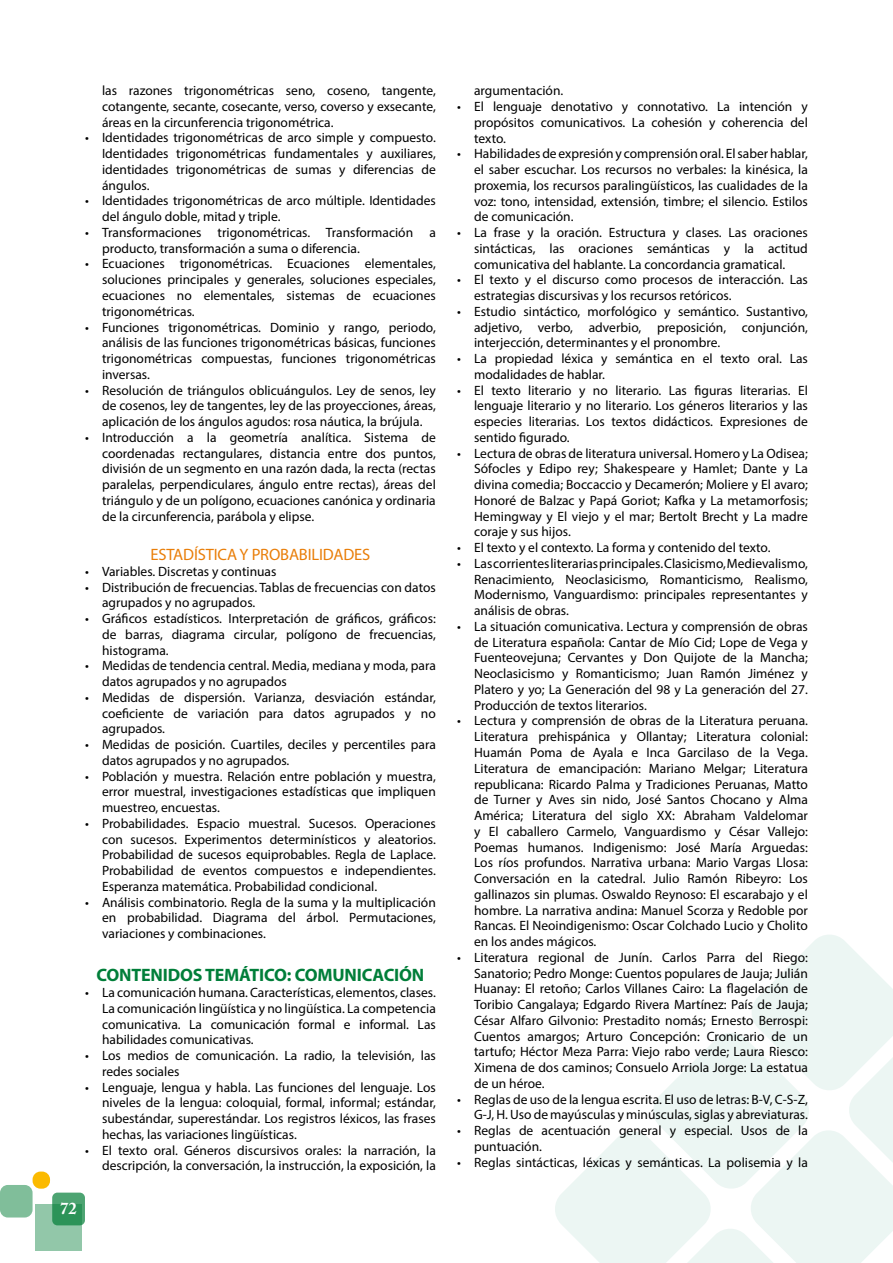
<style>
.page{position:relative;width:893px;height:1263px;background:#fff}
.page>*{position:absolute;margin:0;border:0;box-sizing:border-box;transform-origin:0 0}
.t1{font:700 18px "Myriad Pro";letter-spacing:-.01em;color:#007e39}
.t2{font:700 16.65px "Adobe Caslon Pro";color:#fff}
.t3{font:16.5px "Myriad Pro";letter-spacing:-.01em;color:#e97e09}
.t4{font:13.5px/15.8px "Myriad Pro";color:#000;text-align:justify}
</style>
<div class="page">
<svg style="left:555px;top:935px;width:338px;height:328px"></svg>
<div style="left:0;top:1185px;width:33px;height:32px;background:#80be9a;border-radius:8px"></div>
<div style="left:35px;top:1204px;width:46px;height:46px;background:#92c7a9"></div>
<div style="left:33px;top:1171px;width:17px;height:18px;background:#fbba00;border-radius:8px"></div>
<svg style="left:52px;top:1192px;width:33px;height:33px"></svg>
<p class="t4" style="left:102px;top:83px;width:335px">las razones trigonométricas seno, coseno, tangente, cotangente, secante, cosecante, verso, coverso y exsecante, áreas en la circunferencia trigonométrica.</p>
<p class="t4" style="left:102px;top:130px;width:335px;text-indent:-17px">• Identidades trigonométricas de arco simple y compuesto.<br>Identidades trigonométricas fundamentales y auxiliares, identidades trigonométricas de sumas y diferencias de ángulos.</p>
<p class="t4" style="left:102px;top:193px;width:335px;text-indent:-17px">• Identidades trigonométricas de arco múltiple. Identidades del ángulo doble, mitad y triple.</p>
<p class="t4" style="left:102px;top:224px;width:335px;text-indent:-17px">• Transformaciones trigonométricas. Transformación a producto, transformación a suma o diferencia.</p>
<p class="t4" style="left:102px;top:256px;width:335px;text-indent:-17px">• Ecuaciones trigonométricas. Ecuaciones elementales, soluciones principales y generales, soluciones especiales, ecuaciones no elementales, sistemas de ecuaciones trigonométricas.</p>
<p class="t4" style="left:102px;top:319px;width:335px;text-indent:-17px">• Funciones trigonométricas. Dominio y rango, periodo, análisis de las funciones trigonométricas básicas, funciones trigonométricas compuestas, funciones trigonométricas inversas.</p>
<p class="t4" style="left:102px;top:382px;width:335px;text-indent:-17px">• Resolución de triángulos oblicuángulos. Ley de senos, ley de cosenos, ley de tangentes, ley de las proyecciones, áreas, aplicación de los ángulos agudos: rosa náutica, la brújula.</p>
<p class="t4" style="left:102px;top:429px;width:335px;text-indent:-17px">• Introducción a la geometría analítica. Sistema de coordenadas rectangulares, distancia entre dos puntos, división de un segmento en una razón dada, la recta (rectas paralelas, perpendiculares, ángulo entre rectas), áreas del triángulo y de un polígono, ecuaciones canónica y ordinaria de la circunferencia, parábola y elipse.</p>
<p class="t3" style="left:151px;top:544px;width:221px">ESTADÍSTICA Y PROBABILIDADES</p>
<p class="t4" style="left:85px;top:563px;width:193px">• Variables. Discretas y continuas</p>
<p class="t4" style="left:102px;top:579px;width:335px;text-indent:-17px">• Distribución de frecuencias. Tablas de frecuencias con datos agrupados y no agrupados.</p>
<p class="t4" style="left:102px;top:610px;width:335px;text-indent:-17px">• Gráficos estadísticos. Interpretación de gráficos, gráficos: de barras, diagrama circular, polígono de frecuencias, histograma.</p>
<p class="t4" style="left:102px;top:658px;width:335px;text-indent:-17px">• Medidas de tendencia central. Media, mediana y moda, para datos agrupados y no agrupados</p>
<p class="t4" style="left:102px;top:689px;width:335px;text-indent:-17px">• Medidas de dispersión. Varianza, desviación estándar, coeficiente de variación para datos agrupados y no agrupados.</p>
<p class="t4" style="left:102px;top:736px;width:335px;text-indent:-17px">• Medidas de posición. Cuartiles, deciles y percentiles para datos agrupados y no agrupados.</p>
<p class="t4" style="left:102px;top:768px;width:335px;text-indent:-17px">• Población y muestra. Relación entre población y muestra, error muestral, investigaciones estadísticas que impliquen muestreo, encuestas.</p>
<p class="t4" style="left:102px;top:815px;width:335px;text-indent:-17px">• Probabilidades. Espacio muestral. Sucesos. Operaciones con sucesos. Experimentos determinísticos y aleatorios.<br>Probabilidad de sucesos equiprobables. Regla de Laplace.<br>Probabilidad de eventos compuestos e independientes.<br>Esperanza matemática. Probabilidad condicional.</p>
<p class="t4" style="left:102px;top:894px;width:335px;text-indent:-17px">• Análisis combinatorio. Regla de la suma y la multiplicación en probabilidad. Diagrama del árbol. Permutaciones, variaciones y combinaciones.</p>
<h1 class="t1" style="left:97px;top:963px;width:329px">CONTENIDOS TEMÁTICO: COMUNICACIÓN</h1>
<p class="t4" style="left:102px;top:984px;width:335px;text-indent:-17px">• La comunicación humana. Características, elementos, clases.<br>La comunicación lingüística y no lingüística. La competencia comunicativa. La comunicación formal e informal. Las habilidades comunicativas.</p>
<p class="t4" style="left:102px;top:1047px;width:335px;text-indent:-17px">• Los medios de comunicación. La radio, la televisión, las redes sociales</p>
<p class="t4" style="left:102px;top:1079px;width:335px;text-indent:-17px">• Lenguaje, lengua y habla. Las funciones del lenguaje. Los niveles de la lengua: coloquial, formal, informal; estándar, subestándar, superestándar. Los registros léxicos, las frases hechas, las variaciones lingüísticas.</p>
<p class="t4" style="left:85px;top:1142px;width:352px;text-align:right">• El texto oral. Géneros discursivos orales: la narración, la descripción, la conversación, la instrucción, la exposición, la</p>
<p class="t2" style="left:60px;top:1199px;width:18px">72</p>
<p class="t4" style="left:474px;top:83px;width:91px">argumentación.</p>
<p class="t4" style="left:474px;top:98px;width:335px;text-indent:-17px">• El lenguaje denotativo y connotativo. La intención y propósitos comunicativos. La cohesión y coherencia del texto.</p>
<p class="t4" style="left:474px;top:146px;width:335px;text-indent:-17px">• Habilidades de expresión y comprensión oral. El saber hablar, el saber escuchar. Los recursos no verbales: la kinésica, la proxemia, los recursos paralingüísticos, las cualidades de la voz: tono, intensidad, extensión, timbre; el silencio. Estilos de comunicación.</p>
<p class="t4" style="left:474px;top:224px;width:335px;text-indent:-17px">• La frase y la oración. Estructura y clases. Las oraciones sintácticas, las oraciones semánticas y la actitud comunicativa del hablante. La concordancia gramatical.</p>
<p class="t4" style="left:474px;top:272px;width:335px;text-indent:-17px">• El texto y el discurso como procesos de interacción. Las estrategias discursivas y los recursos retóricos.</p>
<p class="t4" style="left:474px;top:303px;width:335px;text-indent:-17px">• Estudio sintáctico, morfológico y semántico. Sustantivo, adjetivo, verbo, adverbio, preposición, conjunción, interjección, determinantes y el pronombre.</p>
<p class="t4" style="left:474px;top:350px;width:335px;text-indent:-17px">• La propiedad léxica y semántica en el texto oral. Las modalidades de hablar.</p>
<p class="t4" style="left:474px;top:382px;width:335px;text-indent:-17px">• El texto literario y no literario. Las figuras literarias. El lenguaje literario y no literario. Los géneros literarios y las especies literarias. Los textos didácticos. Expresiones de sentido figurado.</p>
<p class="t4" style="left:474px;top:445px;width:335px;text-indent:-17px">• Lectura de obras de literatura universal. Homero y La Odisea; Sófocles y Edipo rey; Shakespeare y Hamlet; Dante y La divina comedia; Boccaccio y Decamerón; Moliere y El avaro; Honoré de Balzac y Papá Goriot; Kafka y La metamorfosis; Hemingway y El viejo y el mar; Bertolt Brecht y La madre coraje y sus hijos.</p>
<p class="t4" style="left:457px;top:539px;width:315px">• El texto y el contexto. La forma y contenido del texto.</p>
<p class="t4" style="left:474px;top:555px;width:335px;text-indent:-17px">• Las corrientes literarias principales. Clasicismo, Medievalismo, Renacimiento, Neoclasicismo, Romanticismo, Realismo, Modernismo, Vanguardismo: principales representantes y análisis de obras.</p>
<p class="t4" style="left:474px;top:618px;width:335px;text-indent:-17px">• La situación comunicativa. Lectura y comprensión de obras de Literatura española: Cantar de Mío Cid; Lope de Vega y Fuenteovejuna; Cervantes y Don Quijote de la Mancha; Neoclasicismo y Romanticismo; Juan Ramón Jiménez y Platero y yo; La Generación del 98 y La generación del 27.<br>Producción de textos literarios.</p>
<p class="t4" style="left:474px;top:713px;width:335px;text-indent:-17px">• Lectura y comprensión de obras de la Literatura peruana.<br>Literatura prehispánica y Ollantay; Literatura colonial:<br>Huamán Poma de Ayala e Inca Garcilaso de la Vega.<br>Literatura de emancipación: Mariano Melgar; Literatura republicana: Ricardo Palma y Tradiciones Peruanas, Matto de Turner y Aves sin nido, José Santos Chocano y Alma América; Literatura del siglo XX: Abraham Valdelomar y El caballero Carmelo, Vanguardismo y César Vallejo:<br>Poemas humanos. Indigenismo: José María Arguedas:<br>Los ríos profundos. Narrativa urbana: Mario Vargas Llosa:<br>Conversación en la catedral. Julio Ramón Ribeyro: Los gallinazos sin plumas. Oswaldo Reynoso: El escarabajo y el hombre. La narrativa andina: Manuel Scorza y Redoble por Rancas. El Neoindigenismo: Oscar Colchado Lucio y Cholito en los andes mágicos.</p>
<p class="t4" style="left:474px;top:949px;width:335px;text-indent:-17px">• Literatura regional de Junín. Carlos Parra del Riego:<br>Sanatorio; Pedro Monge: Cuentos populares de Jauja; Julián Huanay: El retoño; Carlos Villanes Cairo: La flagelación de Toribio Cangalaya; Edgardo Rivera Martínez: País de Jauja; César Alfaro Gilvonio: Prestadito nomás; Ernesto Berrospi:<br>Cuentos amargos; Arturo Concepción: Cronicario de un tartufo; Héctor Meza Parra: Viejo rabo verde; Laura Riesco:<br>Ximena de dos caminos; Consuelo Arriola Jorge: La estatua de un héroe.</p>
<p class="t4" style="left:457px;top:1091px;width:352px;text-align:right">• Reglas de uso de la lengua escrita. El uso de letras: B-V, C-S-Z,<br>G-J, H. Uso de mayúsculas y minúsculas, siglas y abreviaturas.</p>
<p class="t4" style="left:474px;top:1122px;width:335px;text-indent:-17px">• Reglas de acentuación general y especial. Usos de la puntuación.</p>
<p class="t4" style="left:457px;top:1154px;width:352px">• Reglas sintácticas, léxicas y semánticas. La polisemia y la</p>
</div>
